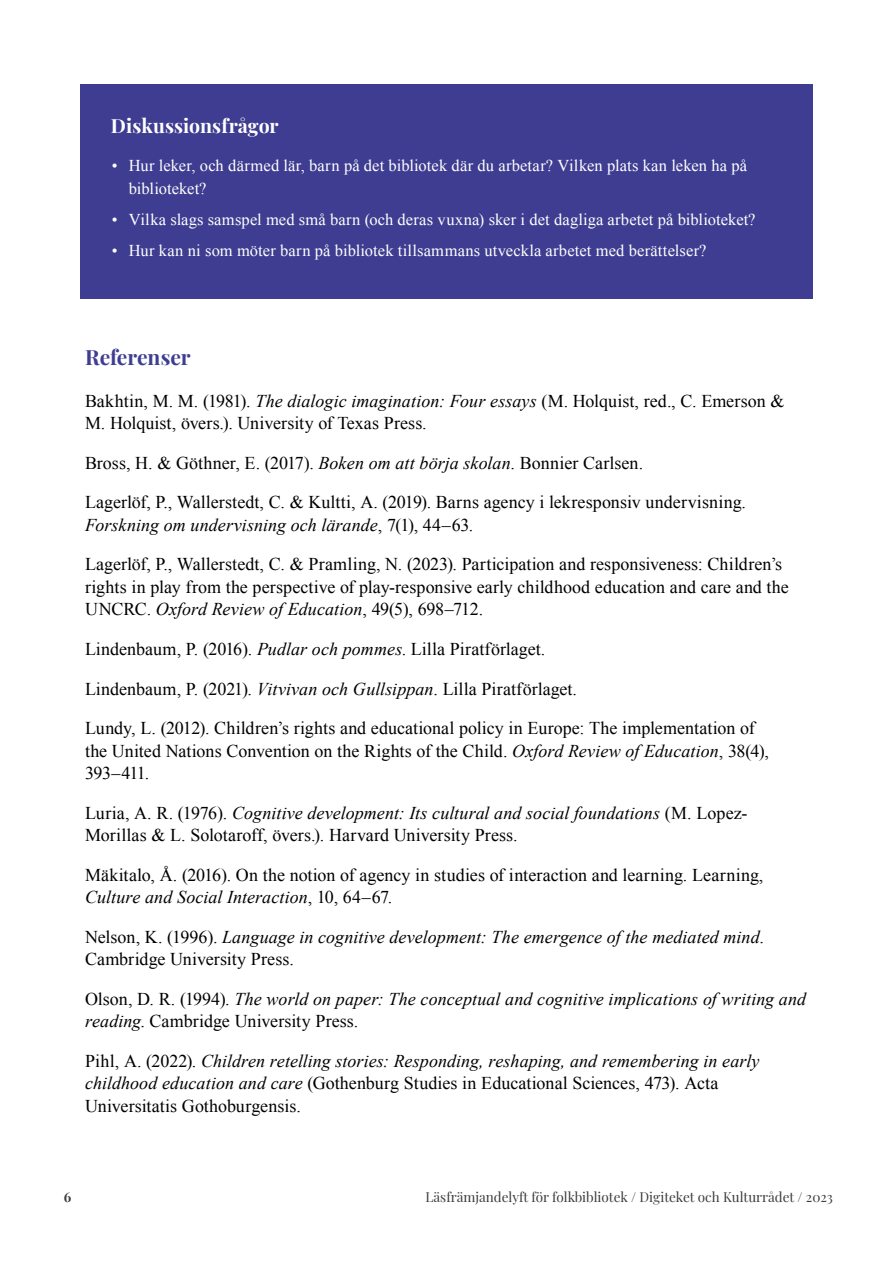
<style>
.page{position:relative;width:893px;height:1263px;background:#fff}
.page>*{position:absolute;margin:0;border:0;box-sizing:border-box;transform-origin:0 0}
.Underrubrik{font:700 21px "Playfair Display";letter-spacing:-.01em;color:#3f3d91}
.Underrubrik-2{font:700 19.5px "Playfair Display";color:#fff}
.Brödtext{font:18px/22.5px "Times New Roman";color:#000}
.Brödtext-2{font:italic 18px/22.5px "Times New Roman";color:#000}
.Brödtext-3{font:16.5px/22.5px "Times New Roman";letter-spacing:.01em;color:#fff}
.t1{font:13.5px "Playfair Display";color:#3c3c3b}
.t2{font:700 13.5px "Playfair Display";color:#3c3c3b}
.s1{font-style:italic}
.s2{font-style:normal}
</style>
<div class="page">
<div style="left:80px;top:84px;width:733px;height:214px;background:#3f3d91"></div>
<h2 class="Underrubrik-2" style="left:111px;top:110px;width:169px">Diskussionsfrågor</h2>
<p class="Brödtext-3" style="left:129px;top:154px;width:620px;text-indent:-17px">• Hur leker, och därmed lär, barn på det bibliotek där du arbetar? Vilken plats kan leken ha på biblioteket?</p>
<p class="Brödtext-3" style="left:112px;top:208px;width:645px">• Vilka slags samspel med små barn (och deras vuxna) sker i det dagliga arbetet på biblioteket?</p>
<p class="Brödtext-3" style="left:112px;top:239px;width:596px">• Hur kan ni som möter barn på bibliotek tillsammans utveckla arbetet med berättelser?</p>
<h2 class="Underrubrik" style="left:85px;top:341px;width:107px">Referenser</h2>
<p class="Brödtext" style="left:85px;top:389px;width:701px">Bakhtin, M. M. (1981). <span class="s1">The dialogic imagination: Four essays</span> (M. Holquist, red., C. Emerson &amp;<br>M. Holquist, övers.). University of Texas Press.</p>
<p class="Brödtext" style="left:85px;top:451px;width:560px">Bross, H. &amp; Göthner, E. (2017). <span class="s1">Boken om att börja skolan</span>. Bonnier Carlsen.</p>
<p class="Brödtext" style="left:85px;top:491px;width:662px">Lagerlöf, P., Wallerstedt, C. &amp; Kultti, A. (2019). Barns agency i lekresponsiv undervisning.<br><span class="s1">Forskning om undervisning och lärande</span>, 7(1), 44–63.</p>
<p class="Brödtext" style="left:85px;top:553px;width:705px">Lagerlöf, P., Wallerstedt, C. &amp; Pramling, N. (2023). Participation and responsiveness: Children’s rights in play from the perspective of play-responsive early childhood education and care and the<br>UNCRC. <span class="s1">Oxford Review of Education</span>, 49(5), 698–712.</p>
<p class="Brödtext" style="left:85px;top:637px;width:462px">Lindenbaum, P. (2016). <span class="s1">Pudlar och pommes</span>. Lilla Piratförlaget.</p>
<p class="Brödtext" style="left:85px;top:677px;width:493px">Lindenbaum, P. (2021). <span class="s1">Vitvivan och Gullsippan</span>. Lilla Piratförlaget.</p>
<p class="Brödtext" style="left:85px;top:716px;width:685px">Lundy, L. (2012). Children’s rights and educational policy in Europe: The implementation of the United Nations Convention on the Rights of the Child. <span class="s1">Oxford Review of Education</span>, 38(4),<br>393–411.</p>
<p class="Brödtext" style="left:85px;top:801px;width:664px">Luria, A. R. (1976). <span class="s1">Cognitive development: Its cultural and social foundations</span> (M. Lopez-<br>Morillas &amp; L. Solotaroff, övers.). Harvard University Press.</p>
<p class="Brödtext" style="left:85px;top:863px;width:680px">Mäkitalo, Å. (2016). On the notion of agency in studies of interaction and learning. Learning,<br><span class="s1">Culture and Social Interaction</span>, 10, 64–67.</p>
<p class="Brödtext-2" style="left:85px;top:925px;width:680px"><span class="s2">Nelson, K. (1996).</span> Language in cognitive development: The emergence of the mediated mind<span class="s2">.<br>Cambridge University Press.</span></p>
<p class="Brödtext-2" style="left:85px;top:987px;width:723px"><span class="s2">Olson, D. R. (1994).</span> The world on paper: The conceptual and cognitive implications of writing and reading<span class="s2">. Cambridge University Press.</span></p>
<p class="Brödtext-2" style="left:85px;top:1049px;width:676px"><span class="s2">Pihl, A. (2022).</span> Children retelling stories: Responding, reshaping, and remembering in early childhood education and care <span class="s2">(Gothenburg Studies in Educational Sciences, 473). Acta<br>Universitatis Gothoburgensis.</span></p>
<p class="t2" style="left:64px;top:1186px;width:9px">6</p>
<p class="t1" style="left:426px;top:1187px;width:409px">Läsfrämjandelyft för folkbibliotek / Digiteket och Kulturrådet / 2023</p>
</div>
